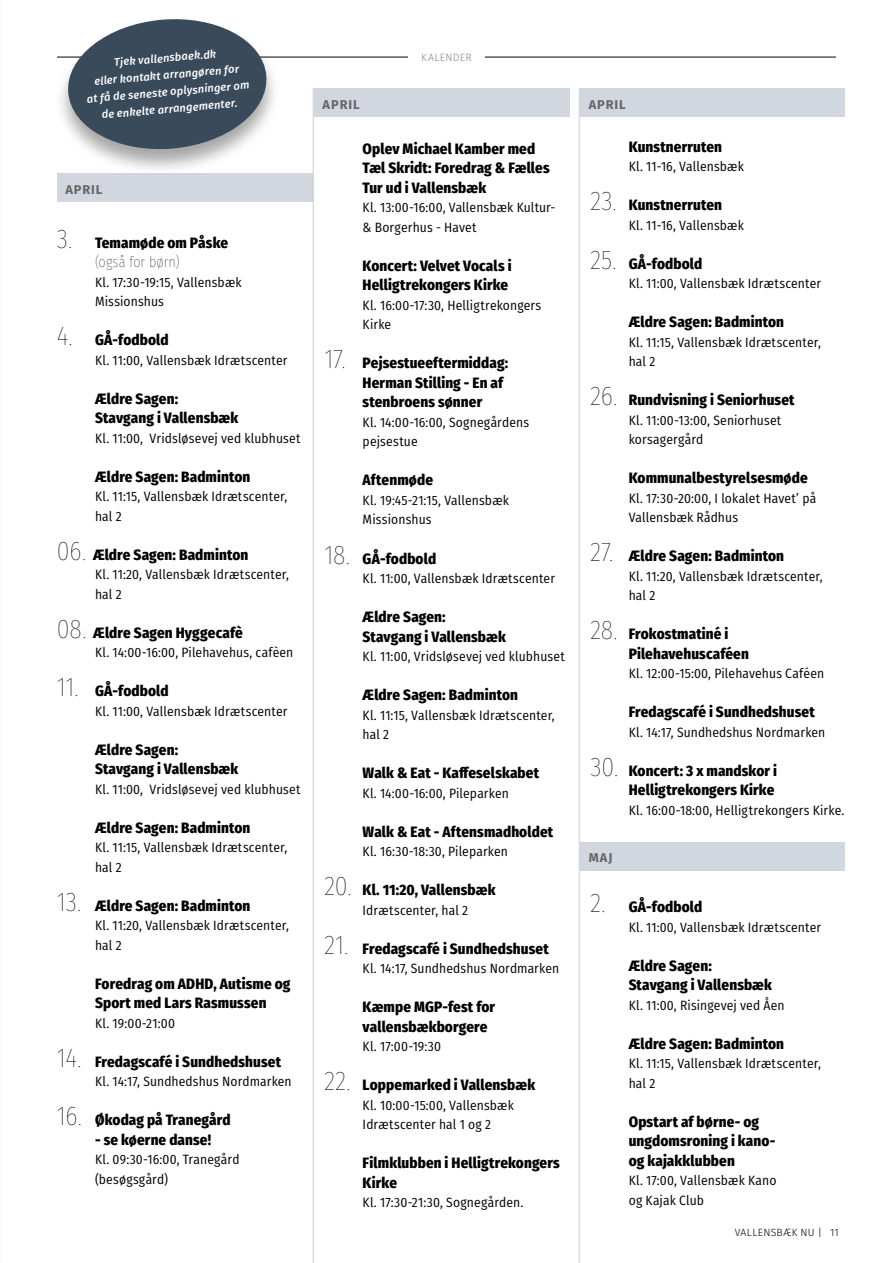
<style>
.page{position:relative;width:893px;height:1263px;background:#fff}
.page>*{position:absolute;margin:0;border:0;box-sizing:border-box;transform-origin:0 0}
.t1{font:800 15px/19.5px "Fira Sans Condensed";letter-spacing:.01em;color:#000}
.t2{font:13.5px/19.5px "Fira Sans Condensed";letter-spacing:.01em;color:#000}
.t3{font:700 12.75px "Fira Sans";letter-spacing:.075em;color:#000}
.t4{font:italic 500 11.1px/17px "Fira Sans";color:#fff;text-align:center}
.t5{font:300 10.65px "Fira Sans";letter-spacing:.025em;color:#878787}
.t6{font:300 10.5px "Fira Sans";letter-spacing:.025em;color:#000}
.s1{font-weight:100;font-size:27px}
.s2{font-weight:100}
</style>
<div class="page">
<hr style="left:57px;top:57px;width:779px;height:1px;background:#000">
<div style="left:408px;top:38px;width:76px;height:36px;background:#fff"></div>
<hr style="left:313px;top:88px;width:1px;height:1175px;background:#dadada">
<hr style="left:579px;top:88px;width:1px;height:1175px;background:#dadada">
<div style="left:57px;top:173px;width:256px;height:29px;background:#d2d7df"></div>
<div style="left:314px;top:88px;width:256px;height:29px;background:#d2d7df"></div>
<div style="left:580px;top:88px;width:265px;height:29px;background:#d2d7df"></div>
<div style="left:54px;top:18px;width:226px;height:158px;background:#000;opacity:.35"></div>
<svg style="left:65px;top:18px;width:204px;height:135px"></svg>
<div style="left:580px;top:842px;width:265px;height:29px;background:#d2d7df"></div>
<p class="t4" style="left:83px;top:56px;width:165px;rotate:-5deg">Tjek vallensbaek.dk<br>eller kontakt arrangøren for<br>at få de seneste oplysninger om de enkelte arrangementer.</p>
<p class="t3" style="left:65px;top:178px;width:39px">APRIL</p>
<p class="t1" style="left:95px;top:232px;width:135px;text-indent:-38px"><span class="s1">3.</span> Temamøde om Påske <span class="s2">(også for børn)</span></p>
<p class="t2" style="left:95px;top:272px;width:148px">Kl. 17:30-19:15, Vallensbæk<br>Missionshus</p>
<p class="t1" style="left:57px;top:329px;width:113px"><span class="s1">4.</span> GÅ-fodbold</p>
<p class="t2" style="left:95px;top:350px;width:194px">Kl. 11:00, Vallensbæk Idrætscenter</p>
<p class="t1" style="left:95px;top:388px;width:145px">Ældre Sagen:<br>Stavgang i Vallensbæk</p>
<p class="t2" style="left:95px;top:428px;width:207px">Kl. 11:00, Vridsløsevej ved klubhuset</p>
<p class="t1" style="left:95px;top:466px;width:157px">Ældre Sagen: Badminton</p>
<p class="t2" style="left:95px;top:487px;width:194px">Kl. 11:15, Vallensbæk Idrætscenter, hal 2</p>
<p class="t1" style="left:57px;top:544px;width:193px"><span class="s1">06.</span> Ældre Sagen: Badminton</p>
<p class="t2" style="left:95px;top:565px;width:195px">Kl. 11:20, Vallensbæk Idrætscenter, hal 2</p>
<p class="t1" style="left:57px;top:622px;width:187px"><span class="s1">08.</span> Ældre Sagen Hyggecafè</p>
<p class="t2" style="left:95px;top:643px;width:200px">Kl. 14:00-16:00, Pilehavehus, cafèen</p>
<p class="t1" style="left:57px;top:680px;width:113px"><span class="s1">11.</span> GÅ-fodbold</p>
<p class="t2" style="left:95px;top:701px;width:194px">Kl. 11:00, Vallensbæk Idrætscenter</p>
<p class="t1" style="left:95px;top:739px;width:145px">Ældre Sagen:<br>Stavgang i Vallensbæk</p>
<p class="t2" style="left:95px;top:779px;width:207px">Kl. 11:00, Vridsløsevej ved klubhuset</p>
<p class="t1" style="left:95px;top:817px;width:157px">Ældre Sagen: Badminton</p>
<p class="t2" style="left:95px;top:838px;width:194px">Kl. 11:15, Vallensbæk Idrætscenter, hal 2</p>
<p class="t1" style="left:57px;top:895px;width:195px"><span class="s1">13.</span> Ældre Sagen: Badminton</p>
<p class="t2" style="left:95px;top:916px;width:195px">Kl. 11:20, Vallensbæk Idrætscenter, hal 2</p>
<p class="t1" style="left:95px;top:973px;width:197px">Foredrag om ADHD, Autisme og<br>Sport med Lars Rasmussen</p>
<p class="t2" style="left:95px;top:1013px;width:81px">Kl. 19:00-21:00</p>
<p class="t1" style="left:57px;top:1051px;width:226px"><span class="s1">14.</span> Fredagscafé i Sundhedshuset</p>
<p class="t2" style="left:95px;top:1072px;width:198px">Kl. 14:17, Sundhedshus Nordmarken</p>
<p class="t1" style="left:57px;top:1109px;width:175px"><span class="s1">16.</span> Økodag på Tranegård</p>
<p class="t1" style="left:95px;top:1129px;width:118px">- se køerne danse!</p>
<p class="t2" style="left:95px;top:1150px;width:146px">Kl. 09:30-16:00, Tranegård (besøgsgård)</p>
<p class="t5" style="left:421px;top:50px;width:52px">KALENDER</p>
<p class="t3" style="left:323px;top:94px;width:39px">APRIL</p>
<p class="t3" style="left:589px;top:94px;width:39px">APRIL</p>
<p class="t1" style="left:363px;top:138px;width:188px">Oplev Michael Kamber med<br>Tæl Skridt: Foredrag &amp; Fælles<br>Tur ud i Vallensbæk</p>
<p class="t2" style="left:363px;top:198px;width:194px">Kl. 13:00-16:00, Vallensbæk Kultur-&amp; Borgerhus - Havet</p>
<p class="t1" style="left:363px;top:255px;width:150px">Koncert: Velvet Vocals i<br>Helligtrekongers Kirke</p>
<p class="t2" style="left:363px;top:295px;width:180px">Kl. 16:00-17:30, Helligtrekongers<br>Kirke</p>
<p class="t1" style="left:363px;top:352px;width:147px;text-indent:-38px"><span class="s1">17.</span> Pejsestueeftermiddag:<br>Herman Stilling - En af stenbroens sønner</p>
<p class="t2" style="left:363px;top:412px;width:168px">Kl. 14:00-16:00, Sognegårdens pejsestue</p>
<p class="t1" style="left:363px;top:469px;width:72px">Aftenmøde</p>
<p class="t2" style="left:363px;top:490px;width:148px">Kl. 19:45-21:15, Vallensbæk<br>Missionshus</p>
<p class="t1" style="left:324px;top:547px;width:113px"><span class="s1">18.</span> GÅ-fodbold</p>
<p class="t2" style="left:363px;top:568px;width:194px">Kl. 11:00, Vallensbæk Idrætscenter</p>
<p class="t1" style="left:363px;top:606px;width:145px">Ældre Sagen:<br>Stavgang i Vallensbæk</p>
<p class="t2" style="left:363px;top:646px;width:204px">Kl. 11:00, Vridsløsevej ved klubhuset</p>
<p class="t1" style="left:363px;top:684px;width:157px">Ældre Sagen: Badminton</p>
<p class="t2" style="left:363px;top:705px;width:194px">Kl. 11:15, Vallensbæk Idrætscenter, hal 2</p>
<p class="t1" style="left:363px;top:762px;width:178px">Walk &amp; Eat - Kaffeselskabet</p>
<p class="t2" style="left:363px;top:783px;width:148px">Kl. 14:00-16:00, Pileparken</p>
<p class="t1" style="left:363px;top:820px;width:192px">Walk &amp; Eat - Aftensmadholdet</p>
<p class="t2" style="left:363px;top:841px;width:147px">Kl. 16:30-18:30, Pileparken</p>
<p class="t1" style="left:324px;top:879px;width:173px"><span class="s1">20.</span> Kl. 11:20, Vallensbæk</p>
<p class="t2" style="left:363px;top:900px;width:107px">Idrætscenter, hal 2</p>
<p class="t1" style="left:324px;top:937px;width:226px"><span class="s1">21.</span> Fredagscafé i Sundhedshuset</p>
<p class="t2" style="left:363px;top:958px;width:198px">Kl. 14:17, Sundhedshus Nordmarken</p>
<p class="t1" style="left:363px;top:996px;width:134px">Kæmpe MGP-fest for vallensbækborgere</p>
<p class="t2" style="left:363px;top:1036px;width:80px">Kl. 17:00-19:30</p>
<p class="t1" style="left:324px;top:1074px;width:212px"><span class="s1">22.</span> Loppemarked i Vallensbæk</p>
<p class="t2" style="left:363px;top:1095px;width:153px">Kl. 10:00-15:00, Vallensbæk<br>Idrætscenter hal 1 og 2</p>
<p class="t1" style="left:363px;top:1152px;width:199px">Filmklubben i Helligtrekongers<br>Kirke</p>
<p class="t2" style="left:363px;top:1192px;width:162px">Kl. 17:30-21:30, Sognegården.</p>
<p class="t1" style="left:629px;top:136px;width:95px">Kunstnerruten</p>
<p class="t2" style="left:629px;top:157px;width:117px">Kl. 11-16, Vallensbæk</p>
<p class="t1" style="left:590px;top:194px;width:133px"><span class="s1">23.</span> Kunstnerruten</p>
<p class="t2" style="left:629px;top:215px;width:117px">Kl. 11-16, Vallensbæk</p>
<p class="t1" style="left:590px;top:253px;width:113px"><span class="s1">25.</span> GÅ-fodbold</p>
<p class="t2" style="left:629px;top:274px;width:194px">Kl. 11:00, Vallensbæk Idrætscenter</p>
<p class="t1" style="left:629px;top:311px;width:157px">Ældre Sagen: Badminton</p>
<p class="t2" style="left:629px;top:332px;width:194px">Kl. 11:15, Vallensbæk Idrætscenter, hal 2</p>
<p class="t1" style="left:590px;top:389px;width:206px"><span class="s1">26.</span> Rundvisning i Seniorhuset</p>
<p class="t2" style="left:629px;top:410px;width:154px">Kl. 11:00-13:00, Seniorhuset korsagergård</p>
<p class="t1" style="left:629px;top:467px;width:181px">Kommunalbestyrelsesmøde</p>
<p class="t2" style="left:629px;top:488px;width:189px">Kl. 17:30-20:00, I lokalet Havet’ på<br>Vallensbæk Rådhus</p>
<p class="t1" style="left:590px;top:545px;width:195px"><span class="s1">27.</span> Ældre Sagen: Badminton</p>
<p class="t2" style="left:629px;top:566px;width:195px">Kl. 11:20, Vallensbæk Idrætscenter, hal 2</p>
<p class="t1" style="left:629px;top:623px;width:122px;text-indent:-38px"><span class="s1">28.</span> Frokostmatiné i<br>Pilehavehuscaféen</p>
<p class="t2" style="left:629px;top:664px;width:197px">Kl. 12:00-15:00, Pilehavehus Caféen</p>
<p class="t1" style="left:629px;top:701px;width:188px">Fredagscafé i Sundhedshuset</p>
<p class="t2" style="left:629px;top:722px;width:198px">Kl. 14:17, Sundhedshus Nordmarken</p>
<p class="t1" style="left:590px;top:760px;width:188px;text-align:right"><span class="s1">30.</span> Koncert: 3 x mandskor i<br>Helligtrekongers Kirke</p>
<p class="t2" style="left:629px;top:800px;width:217px">Kl. 16:00-18:00, Helligtrekongers Kirke.</p>
<p class="t3" style="left:589px;top:847px;width:25px">MAJ</p>
<p class="t1" style="left:590px;top:896px;width:113px"><span class="s1">2.</span> GÅ-fodbold</p>
<p class="t2" style="left:629px;top:917px;width:194px">Kl. 11:00, Vallensbæk Idrætscenter</p>
<p class="t1" style="left:629px;top:955px;width:145px">Ældre Sagen:<br>Stavgang i Vallensbæk</p>
<p class="t2" style="left:629px;top:995px;width:157px">Kl. 11:00, Risingevej ved Åen</p>
<p class="t1" style="left:629px;top:1033px;width:157px">Ældre Sagen: Badminton</p>
<p class="t2" style="left:629px;top:1054px;width:194px">Kl. 11:15, Vallensbæk Idrætscenter, hal 2</p>
<p class="t1" style="left:629px;top:1111px;width:148px">Opstart af børne- og ungdomsroning i kano&shy;og kajakklubben</p>
<p class="t2" style="left:629px;top:1171px;width:149px">Kl. 17:00, Vallensbæk Kano og Kajak Club</p>
<p class="t6" style="left:735px;top:1225px;width:106px">VALLENSBÆK NU | 11</p>
</div>
